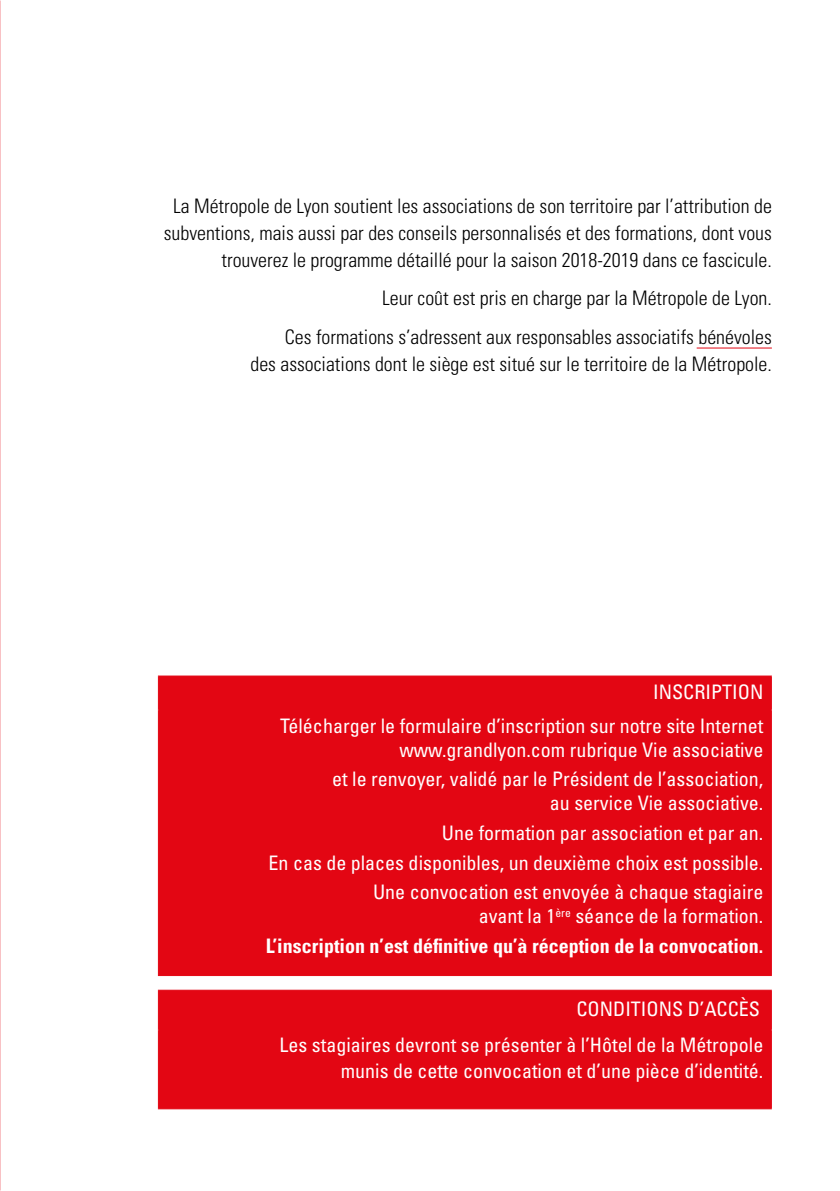
<style>
.page{position:relative;width:840px;height:1191px;background:#fff}
.page>*{position:absolute;margin:0;border:0;box-sizing:border-box;transform-origin:0 0}
.t1{font:condensed 20px/29.6px "Univers LT Std";color:#fff;text-align:right}
.t2{font:300 condensed 20px/27px "Univers LT Std";color:#000;text-align:right}
.t3{font:700 condensed 20px/29.6px "Univers LT Std";color:#fff;text-align:right}
.s1{font-weight:400}
</style>
<div class="page">
<div style="left:159px;top:676px;width:611px;height:299px;background:#e30613"></div>
<hr style="left:158px;top:675px;width:613px;height:1px;background:#e30613">
<hr style="left:158px;top:676px;width:1px;height:33px;background:#e30613">
<hr style="left:770px;top:676px;width:1px;height:33px;background:#e30613">
<hr style="left:158px;top:709px;width:613px;height:1px;background:#e30613">
<hr style="left:158px;top:710px;width:1px;height:265px;background:#e30613">
<hr style="left:770px;top:710px;width:1px;height:265px;background:#e30613">
<hr style="left:158px;top:975px;width:613px;height:1px;background:#e30613">
<div style="left:159px;top:990px;width:611px;height:118px;background:#e30613"></div>
<hr style="left:158px;top:989px;width:613px;height:1px;background:#e30613">
<hr style="left:158px;top:990px;width:1px;height:39px;background:#e30613">
<hr style="left:770px;top:990px;width:1px;height:39px;background:#e30613">
<hr style="left:158px;top:1029px;width:613px;height:1px;background:#e30613">
<hr style="left:158px;top:1030px;width:1px;height:78px;background:#e30613">
<hr style="left:770px;top:1030px;width:1px;height:78px;background:#e30613">
<hr style="left:158px;top:1108px;width:613px;height:1px;background:#e30613">
<hr style="left:696px;top:347px;width:75px;height:1px;background:#e30613">
<p class="t2" style="left:164px;top:192px;width:609px">La Métropole de Lyon soutient les associations de son territoire par l’attribution de subventions, mais aussi par des conseils personnalisés et des formations, dont vous trouverez le programme détaillé pour la saison 2018-2019 dans ce fascicule.</p>
<p class="t2" style="left:285px;top:279px;width:488px;line-height:38.4px">Leur coût est pris en charge par la Métropole de Lyon.<br>Ces formations s’adressent aux responsables associatifs bénévoles</p>
<p class="t2" style="left:250px;top:350px;width:522px">des associations dont le siège est situé sur le territoire de la Métropole.</p>
<p class="t1" style="left:280px;top:674px;width:484px;line-height:34px">INSCRIPTION<br>Télécharger le formulaire d’inscription sur notre site Internet</p>
<p class="t1" style="left:332px;top:734px;width:432px">www.grandlyon.com rubrique Vie associative<br>et le renvoyer, validé par le Président de l’association,</p>
<p class="t1" style="left:268px;top:788px;width:496px">au service Vie associative.<br>Une formation par association et par an.<br>En cas de places disponibles, un deuxième choix est possible.<br>Une convocation est envoyée à chaque stagiaire</p>
<p class="t3" style="left:266px;top:901px;width:498px"><span class="s1">avant la 1</span><sup>ère</sup> <span class="s1">séance de la formation.<br></span>L’inscription n’est définitive qu’à réception de la convocation.</p>
<p class="t1" style="left:279px;top:990px;width:485px;line-height:36.4px">CONDITIONS D’ACCÈS<br>Les stagiaires devront se présenter à l’Hôtel de la Métropole</p>
<p class="t1" style="left:340px;top:1056px;width:424px">munis de cette convocation et d’une pièce d’identité.</p>
</div>
